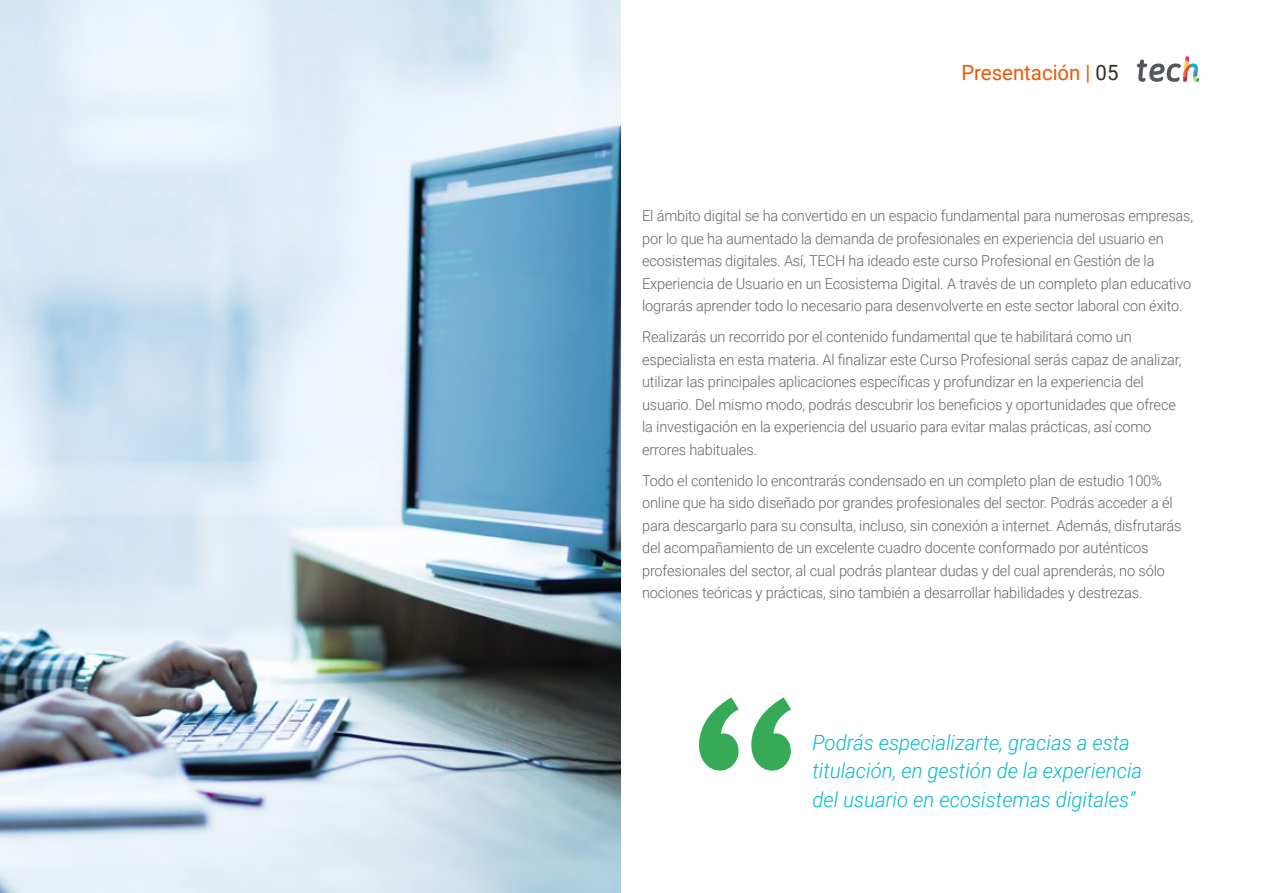
<style>
.page{position:relative;width:1263px;height:893px;background:#fff}
.page>*{position:absolute;margin:0;border:0;box-sizing:border-box;transform-origin:0 0}
.t1{font:italic 300 21px/28.5px "Roboto";color:#00bacf}
.t2{font:21px "Roboto";color:#ec5800}
.t3{font:300 15px/22.5px "Roboto";letter-spacing:-.01em;color:#61646a}
.s1{color:#312e20}
</style>
<div class="page">
<svg style="left:699px;top:697px;width:92px;height:74px"></svg>
<img style="left:0;top:0;width:621px;height:893px">
<svg style="left:1137px;top:56px;width:62px;height:26px"></svg>
<h1 class="t2" style="left:961px;top:57px;width:159px">Presentación | <span class="s1">05</span></h1>
<p class="t3" style="left:642px;top:204px;width:553px">El ámbito digital se ha convertido en un espacio fundamental para numerosas empresas, por lo que ha aumentado la demanda de profesionales en experiencia del usuario en ecosistemas digitales. Así, TECH ha ideado este curso Profesional en Gestión de la Experiencia de Usuario en un Ecosistema Digital. A través de un completo plan educativo lograrás aprender todo lo necesario para desenvolverte en este sector laboral con éxito.</p>
<p class="t3" style="left:642px;top:325px;width:541px">Realizarás un recorrido por el contenido fundamental que te habilitará como un especialista en esta materia. Al finalizar este Curso Profesional serás capaz de analizar, utilizar las principales aplicaciones específicas y profundizar en la experiencia del usuario. Del mismo modo, podrás descubrir los beneficios y oportunidades que ofrece la investigación en la experiencia del usuario para evitar malas prácticas, así como errores habituales.</p>
<p class="t3" style="left:642px;top:469px;width:541px">Todo el contenido lo encontrarás condensado en un completo plan de estudio 100% online que ha sido diseñado por grandes profesionales del sector. Podrás acceder a él para descargarlo para su consulta, incluso, sin conexión a internet. Además, disfrutarás del acompañamiento de un excelente cuadro docente conformado por auténticos profesionales del sector, al cual podrás plantear dudas y del cual aprenderás, no sólo nociones teóricas y prácticas, sino también a desarrollar habilidades y destrezas.</p>
<h1 class="t1" style="left:812px;top:727px;width:331px">Podrás especializarte, gracias a esta titulación, en gestión de la experiencia del usuario en ecosistemas digitales”</h1>
</div>
